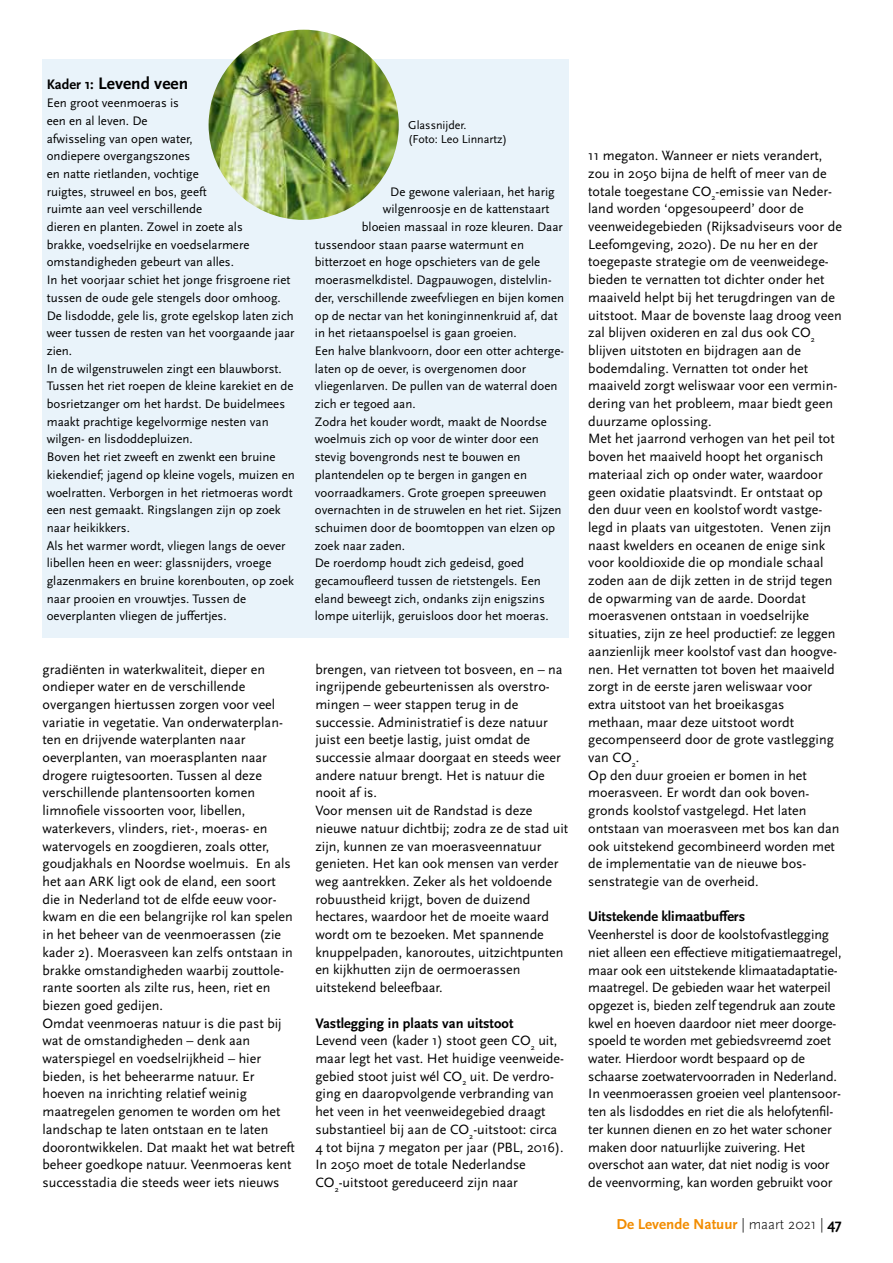
<style>
.page{position:relative;width:893px;height:1263px;background:#fff}
.page>*{position:absolute;margin:0;border:0;box-sizing:border-box;transform-origin:0 0}
.t1{font:700 17.4px "Scala Sans Pro";color:#000}
.t2{font:700 15px "Scala Sans Pro";color:#f28c00}
.t3{font:700 14.4px "Scala Sans Pro";color:#000}
.t4{font:14.1px/17.7px "Scala Sans Pro";color:#000}
.t5{font:12.9px/17.7px "Scala Sans Pro";color:#000}
.t6{font:12px/13.5px "Scala Sans Pro";color:#000}
.s1{font-size:14.4px}
.s2{font-weight:300;color:#000}
.s3{color:#000}
</style>
<div class="page">
<div style="left:43px;top:60px;width:526px;height:578px;background:#e9f3fa"></div>
<img style="left:209px;top:30px;width:190px;height:190px;border-radius:95px">
<p class="t1" style="left:47px;top:74px;width:143px"><span class="s1">Kader 1:</span> Levend veen</p>
<p class="t5" style="left:47px;top:94px;width:249px">Een groot veenmoeras is<br>een en al leven. De<br>afwisseling van open water,<br>ondiepere overgangszones<br>en natte rietlanden, vochtige<br>ruigtes, struweel en bos, geeft<br>ruimte aan veel verschillende<br>dieren en planten. Zowel in zoete als<br>brakke, voedselrijke en voedselarmere omstandigheden gebeurt van alles.<br>In het voorjaar schiet het jonge frisgroene riet tussen de oude gele stengels door omhoog.<br>De lisdodde, gele lis, grote egelskop laten zich weer tussen de resten van het voorgaande jaar zien.<br>In de wilgenstruwelen zingt een blauwborst.<br>Tussen het riet roepen de kleine karekiet en de bosrietzanger om het hardst. De buidelmees maakt prachtige kegelvormige nesten van wilgen- en lisdoddepluizen.<br>Boven het riet zweeft en zwenkt een bruine kiekendief; jagend op kleine vogels, muizen en woelratten. Verborgen in het rietmoeras wordt een nest gemaakt. Ringslangen zijn op zoek naar heikikkers.<br>Als het warmer wordt, vliegen langs de oever libellen heen en weer: glassnijders, vroege glazenmakers en bruine korenbouten, op zoek naar prooien en vrouwtjes. Tussen de oeverplanten vliegen de juffertjes.</p>
<p class="t6" style="left:408px;top:119px;width:100px">Glassnijder.<br>(Foto: Leo Linnartz)</p>
<p class="t5" style="left:390px;top:182px;width:166px">De gewone valeriaan, het harig</p>
<p class="t5" style="left:383px;top:200px;width:168px">wilgenroosje en de kattenstaart</p>
<p class="t5" style="left:362px;top:218px;width:203px">bloeien massaal in roze kleuren. Daar</p>
<p class="t5" style="left:315px;top:236px;width:211px">tussendoor staan paarse watermunt en</p>
<p class="t5" style="left:315px;top:253px;width:227px">bitterzoet en hoge opschieters van de gele</p>
<p class="t5" style="left:315px;top:271px;width:238px">moerasmelkdistel. Dagpauwogen, distelvlin-</p>
<p class="t5" style="left:315px;top:289px;width:251px">der, verschillende zweefvliegen en bijen komen</p>
<p class="t5" style="left:315px;top:306px;width:244px">op de nectar van het koninginnenkruid af, dat</p>
<p class="t5" style="left:315px;top:324px;width:203px">in het rietaanspoelsel is gaan groeien.</p>
<p class="t5" style="left:315px;top:342px;width:251px">Een halve blankvoorn, door een otter achterge-</p>
<p class="t5" style="left:315px;top:360px;width:213px">laten op de oever, is overgenomen door</p>
<p class="t5" style="left:315px;top:377px;width:244px">vliegenlarven. De pullen van de waterral doen</p>
<p class="t5" style="left:315px;top:395px;width:102px">zich er tegoed aan.</p>
<p class="t5" style="left:315px;top:413px;width:234px">Zodra het kouder wordt, maakt de Noordse</p>
<p class="t5" style="left:315px;top:430px;width:225px">woelmuis zich op voor de winter door een</p>
<p class="t5" style="left:315px;top:448px;width:207px">stevig bovengronds nest te bouwen en</p>
<p class="t5" style="left:315px;top:466px;width:214px">plantendelen op te bergen in gangen en</p>
<p class="t5" style="left:315px;top:483px;width:233px">voorraadkamers. Grote groepen spreeuwen</p>
<p class="t5" style="left:315px;top:501px;width:248px">overnachten in de struwelen en het riet. Sijzen</p>
<p class="t5" style="left:315px;top:519px;width:242px">schuimen door de boomtoppen van elzen op</p>
<p class="t5" style="left:315px;top:537px;width:92px">zoek naar zaden.</p>
<p class="t5" style="left:315px;top:554px;width:211px">De roerdomp houdt zich gedeisd, goed</p>
<p class="t5" style="left:315px;top:572px;width:227px">gecamoufleerd tussen de rietstengels. Een</p>
<p class="t5" style="left:315px;top:590px;width:231px">eland beweegt zich, ondanks zijn enigszins</p>
<p class="t5" style="left:315px;top:607px;width:235px">lompe uiterlijk, geruisloos door het moeras.</p>
<p class="t4" style="left:43px;top:660px;width:254px">gradiënten in waterkwaliteit, dieper en ondieper water en de verschillende overgangen hiertussen zorgen voor veel variatie in vegetatie. Van onderwaterplan&shy;ten en drijvende waterplanten naar oeverplanten, van moerasplanten naar drogere ruigtesoorten. Tussen al deze verschillende plantensoorten komen limnofiele vissoorten voor, libellen, waterkevers, vlinders, riet-, moeras- en watervogels en zoogdieren, zoals otter, goudjakhals en Noordse woelmuis. En als het aan ARK ligt ook de eland, een soort die in Nederland tot de elfde eeuw voor&shy;kwam en die een belangrijke rol kan spelen in het beheer van de veenmoerassen (zie kader 2). Moerasveen kan zelfs ontstaan in brakke omstandigheden waarbij zouttole&shy;rante soorten als zilte rus, heen, riet en biezen goed gedijen.<br>Omdat veenmoeras natuur is die past bij wat de omstandigheden – denk aan waterspiegel en voedselrijkheid – hier bieden, is het beheerarme natuur. Er hoeven na inrichting relatief weinig maatregelen genomen te worden om het landschap te laten ontstaan en te laten doorontwikkelen. Dat maakt het wat betreft beheer goedkope natuur. Veenmoeras kent successtadia die steeds weer iets nieuws</p>
<p class="t4" style="left:315px;top:660px;width:254px">brengen, van rietveen tot bosveen, en – na ingrijpende gebeurtenissen als overstro&shy;mingen – weer stappen terug in de successie. Administratief is deze natuur juist een beetje lastig, juist omdat de successie almaar doorgaat en steeds weer andere natuur brengt. Het is natuur die nooit af is.<br>Voor mensen uit de Randstad is deze nieuwe natuur dichtbij; zodra ze de stad uit zijn, kunnen ze van moerasveennatuur genieten. Het kan ook mensen van verder weg aantrekken. Zeker als het voldoende robuustheid krijgt, boven de duizend hectares, waardoor het de moeite waard wordt om te bezoeken. Met spannende knuppelpaden, kanoroutes, uitzichtpunten en kijkhutten zijn de oermoerassen uitstekend beleefbaar.</p>
<p class="t3" style="left:315px;top:1015px;width:200px">Vastlegging in plaats van uitstoot</p>
<p class="t4" style="left:315px;top:1032px;width:250px">Levend veen (kader 1) stoot geen CO<sub>2</sub> uit, maar legt het vast. Het huidige veenweide&shy;gebied stoot juist wél CO<sub>2</sub> uit. De verdro&shy;ging en daaropvolgende verbranding van het veen in het veenweidegebied draagt substantieel bij aan de CO<sub>2</sub>-uitstoot: circa 4 tot bijna 7 megaton per jaar (PBL, 2016).<br>In 2050 moet de totale Nederlandse CO<sub>2</sub>-uitstoot gereduceerd zijn naar</p>
<p class="t4" style="left:588px;top:147px;width:255px">11 megaton. Wanneer er niets verandert, zou in 2050 bijna de helft of meer van de totale toegestane CO<sub>2</sub>-emissie van Neder&shy;land worden ‘opgesoupeerd’ door de veenweidegebieden (Rijksadviseurs voor de Leefomgeving, 2020). De nu her en der toegepaste strategie om de veenweidege&shy;bieden te vernatten tot dichter onder het maaiveld helpt bij het terugdringen van de uitstoot. Maar de bovenste laag droog veen zal blijven oxideren en zal dus ook CO<sub>2 </sub>blijven uitstoten en bijdragen aan de bodemdaling. Vernatten tot onder het maaiveld zorgt weliswaar voor een vermin&shy;dering van het probleem, maar biedt geen duurzame oplossing.<br>Met het jaarrond verhogen van het peil tot boven het maaiveld hoopt het organisch materiaal zich op onder water, waardoor geen oxidatie plaatsvindt. Er ontstaat op den duur veen en koolstof wordt vastge&shy;legd in plaats van uitgestoten. Venen zijn naast kwelders en oceanen de enige sink voor kooldioxide die op mondiale schaal zoden aan de dijk zetten in de strijd tegen de opwarming van de aarde. Doordat moerasvenen ontstaan in voedselrijke situaties, zijn ze heel productief: ze leggen aanzienlijk meer koolstof vast dan hoogve&shy;nen. Het vernatten tot boven het maaiveld zorgt in de eerste jaren weliswaar voor extra uitstoot van het broeikasgas methaan, maar deze uitstoot wordt gecompenseerd door de grote vastlegging van CO<sub>2</sub>.<br>Op den duur groeien er bomen in het moerasveen. Er wordt dan ook boven&shy;gronds koolstof vastgelegd. Het laten ontstaan van moerasveen met bos kan dan ook uitstekend gecombineerd worden met de implementatie van de nieuwe bos&shy;senstrategie van de overheid.</p>
<p class="t3" style="left:588px;top:908px;width:158px">Uitstekende klimaatbuffers</p>
<p class="t4" style="left:588px;top:926px;width:255px">Veenherstel is door de koolstofvastlegging niet alleen een effectieve mitigatiemaatregel, maar ook een uitstekende klimaatadaptatie&shy;maatregel. De gebieden waar het waterpeil opgezet is, bieden zelf tegendruk aan zoute kwel en hoeven daardoor niet meer doorge&shy;spoeld te worden met gebiedsvreemd zoet water. Hierdoor wordt bespaard op de schaarse zoetwatervoorraden in Nederland.<br>In veenmoerassen groeien veel plantensoor&shy;ten als lisdoddes en riet die als helofytenfil&shy;ter kunnen dienen en zo het water schoner maken door natuurlijke zuivering. Het overschot aan water, dat niet nodig is voor de veenvorming, kan worden gebruikt voor</p>
<p class="t2" style="left:616px;top:1215px;width:227px">De Levende Natuur <span class="s2">| maart 2021 |</span> <span class="s3">47</span></p>
</div>
